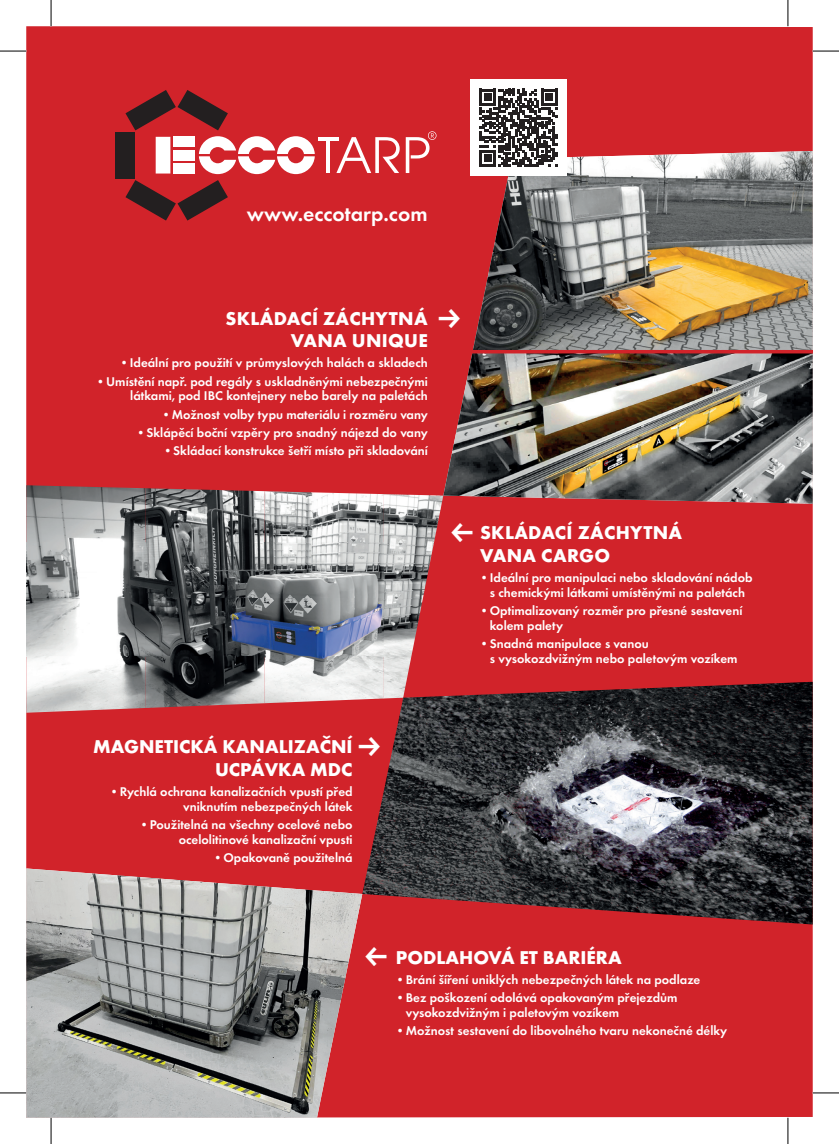
<style>
.page{position:relative;width:839px;height:1144px;background:#fff}
.page>*{position:absolute;margin:0;border:0;box-sizing:border-box;transform-origin:0 0}
.t1{font:600 21.7px "Futura TOT";color:#fff}
.t2{font:700 19.25px/22.8px "Futura TOT";color:#fff;text-align:right}
.t3{font:600 13.12px/14.9px "Futura TOT";color:#fff}
</style>
<div class="page">
<div style="left:26px;top:26px;width:787px;height:1092px;background:#d1232a"></div>
<img style="left:443px;top:352px;width:370px;height:152px">
<img style="left:472px;top:151px;width:341px;height:199px">
<img style="left:26px;top:485px;width:119px;height:228px">
<img style="left:145px;top:488px;width:120px;height:220px">
<img style="left:264px;top:491px;width:120px;height:212px">
<img style="left:384px;top:494px;width:59px;height:105px">
<img style="left:384px;top:599px;width:39px;height:83px">
<img style="left:362px;top:682px;width:451px;height:242px">
<img style="left:26px;top:868px;width:336px;height:250px">
<div style="left:470px;top:79px;width:97px;height:97px;background:#fff"></div>
<svg style="left:480px;top:89px;width:77px;height:78px"></svg>
<div style="left:115px;top:132px;width:19px;height:47px;background:#231f20"></div>
<svg style="left:125px;top:180px;width:103px;height:41px;background:#842125"></svg>
<svg style="left:125px;top:90px;width:103px;height:40px;background:#822125"></svg>
<div style="left:156px;top:137px;width:14px;height:37px;background:#fff"></div>
<svg style="left:336px;top:137px;width:64px;height:36px"></svg>
<hr style="left:326px;top:142px;width:4px;height:31px;background:#fff">
<hr style="left:318px;top:137px;width:20px;height:3px;background:#fff">
<svg style="left:199px;top:136px;width:116px;height:38px"></svg>
<div style="left:174px;top:137px;width:21px;height:10px;background:#fff"></div>
<div style="left:174px;top:163px;width:21px;height:11px;background:#fff"></div>
<div style="left:174px;top:150px;width:21px;height:10px;background:#fff"></div>
<svg style="left:406px;top:131px;width:30px;height:42px"></svg>
<hr style="left:468px;top:350px;width:345px;height:3px;background:#d1232a">
<svg style="left:0;top:51px;width:26px;height:1px"></svg>
<svg style="left:813px;top:51px;width:26px;height:1px"></svg>
<svg style="left:0;top:1092px;width:26px;height:1px"></svg>
<svg style="left:813px;top:1092px;width:26px;height:1px"></svg>
<svg style="left:51px;top:0;width:1px;height:26px"></svg>
<svg style="left:51px;top:1118px;width:1px;height:26px"></svg>
<svg style="left:787px;top:0;width:1px;height:26px"></svg>
<svg style="left:787px;top:1118px;width:1px;height:26px"></svg>
<svg style="left:439px;top:309px;width:21px;height:19px"></svg>
<svg style="left:359px;top:737px;width:21px;height:19px"></svg>
<svg style="left:365px;top:947px;width:22px;height:19px"></svg>
<svg style="left:451px;top:523px;width:21px;height:19px"></svg>
<h1 class="t1" style="left:247px;top:200px;width:182px">www.eccotarp.com</h1>
<h2 class="t2" style="left:225px;top:306px;width:204px">SKLÁDACÍ ZÁCHYTNÁ<br>VANA UNIQUE</h2>
<p class="t3" style="left:120px;top:355px;width:309px">• Ideální pro použití v průmyslových halách a skladech</p>
<p class="t3" style="left:96px;top:374px;width:333px;text-align:right">• Umístění např. pod regály s uskladněnými nebezpečnými látkami, pod IBC kontejnery nebo barely na paletách</p>
<p class="t3" style="left:162px;top:407px;width:268px">• Možnost volby typu materiálu i rozměru vany</p>
<p class="t3" style="left:137px;top:425px;width:293px">• Sklápěcí boční vzpěry pro snadný nájezd do vany</p>
<p class="t3" style="left:163px;top:443px;width:266px">• Skládací konstrukce šetří místo při skladování</p>
<h2 class="t2" style="left:93px;top:735px;width:261px">MAGNETICKÁ KANALIZAČNÍ<br>UCPÁVKA MDC</h2>
<p class="t3" style="left:110px;top:784px;width:244px;text-align:right">• Rychlá ochrana kanalizačních vpustí před vniknutím nebezpečných látek</p>
<p class="t3" style="left:140px;top:817px;width:214px;text-align:right">• Použitelná na všechny ocelové nebo ocelolitinové kanalizační vpusti</p>
<p class="t3" style="left:214px;top:850px;width:141px">• Opakovaně použitelná</p>
<h2 class="t2" style="left:480px;top:521px;width:204px;text-align:left">SKLÁDACÍ ZÁCHYTNÁ<br>VANA CARGO</h2>
<p class="t3" style="left:480px;top:570px;width:274px;text-align:center">• Ideální pro manipulaci nebo skladování nádob s chemickými látkami umístěnými na paletách</p>
<p class="t3" style="left:490px;top:603px;width:254px;text-indent:-10px">• Optimalizovaný rozměr pro přesné sestavení kolem palety</p>
<p class="t3" style="left:490px;top:636px;width:249px;text-indent:-10px">• Snadná manipulace s vanou<br>s vysokozdvižným nebo paletovým vozíkem</p>
<h2 class="t2" style="left:396px;top:946px;width:227px">PODLAHOVÁ ET BARIÉRA</h2>
<p class="t3" style="left:396px;top:972px;width:306px">• Brání šíření uniklých nebezpečných látek na podlaze</p>
<p class="t3" style="left:406px;top:990px;width:273px;text-indent:-10px">• Bez poškození odolává opakovaným přejezdům vysokozdvižným i paletovým vozíkem</p>
<p class="t3" style="left:396px;top:1023px;width:333px">• Možnost sestavení do libovolného tvaru nekonečné délky</p>
</div>
